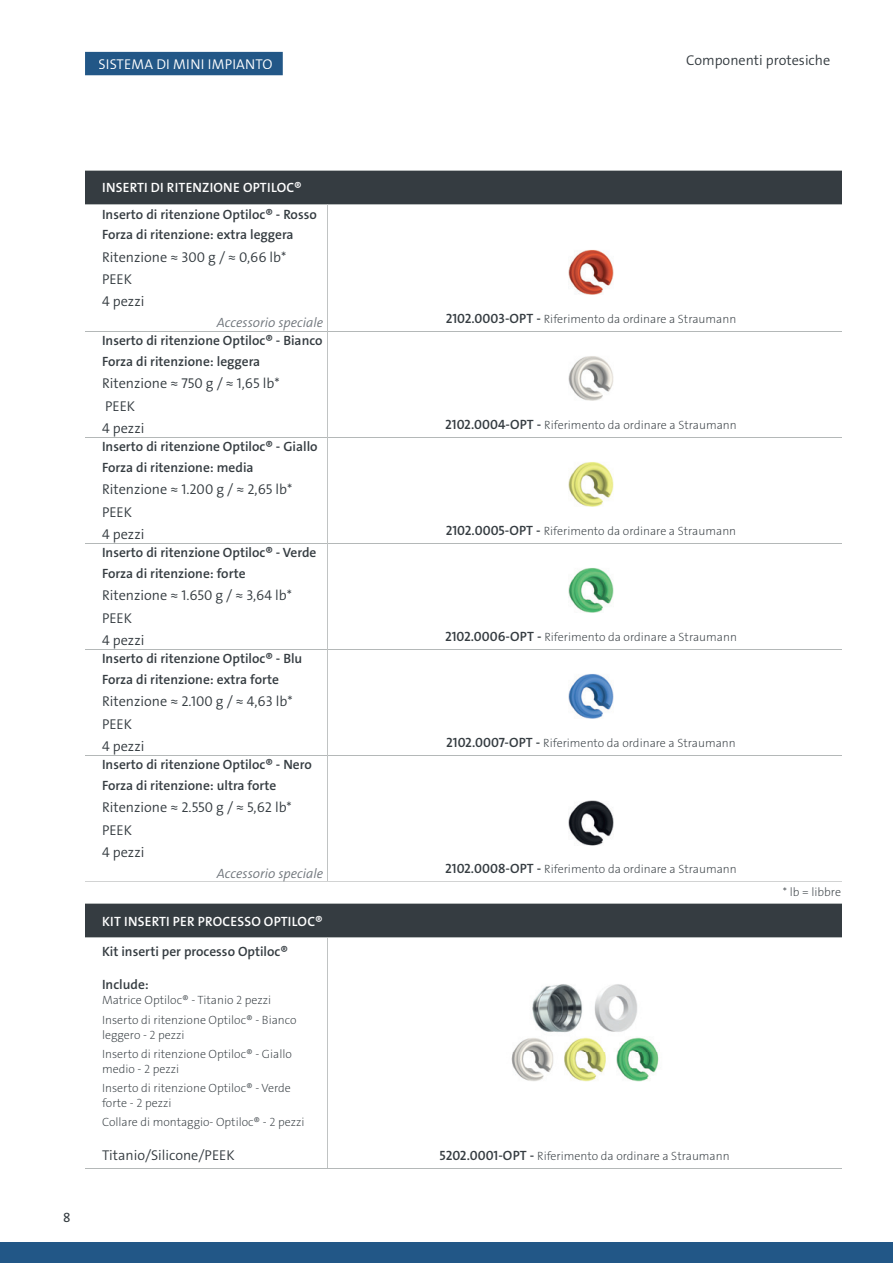
<style>
.page{position:relative;width:893px;height:1263px;background:#fff}
.page>*{position:absolute;margin:0;border:0;box-sizing:border-box;transform-origin:0 0}
.t1{font:14.25px/22.2px "The Sans LP4 Se Lig";color:#353c41}
.t2{font:14.25px "The Sans LP4 Se Lig";letter-spacing:.015em;color:#fff}
.t3{font:13.5px/20.7px "The Sans LP6 Se Bld";color:#353c41}
.t4{font:13.5px "The Sans LP6 Se Bld";letter-spacing:.015em;color:#fff}
.t5{font:13.5px "The Sans LP4 Se Lig IT";color:#6f757b}
.t6{font:13.5px "The Sans LP5 Plain";color:#353c41}
.t7{font:12px/19.2px "The Sans LP2 Ex Lig";color:#353c41}
.s1{font-family:"The Sans LP6 Se Bld";font-size:13.5px}
</style>
<div class="page">
<div style="left:0;top:1242px;width:893px;height:21px;background:#225787"></div>
<div style="left:85px;top:170px;width:757px;height:34px;background:#353c41"></div>
<hr style="left:85px;top:170px;width:242px;height:1px;background:#b4b8b8">
<hr style="left:327px;top:170px;width:515px;height:1px;background:#b4b8b8">
<hr style="left:85px;top:204px;width:242px;height:1px;background:#b4b8b8">
<hr style="left:327px;top:204px;width:515px;height:1px;background:#b4b8b8">
<hr style="left:85px;top:331px;width:242px;height:1px;background:#b4b8b8">
<hr style="left:328px;top:331px;width:514px;height:1px;background:#b4b8b8">
<hr style="left:85px;top:437px;width:242px;height:1px;background:#b4b8b8">
<hr style="left:328px;top:437px;width:514px;height:1px;background:#b4b8b8">
<hr style="left:85px;top:543px;width:242px;height:1px;background:#b4b8b8">
<hr style="left:328px;top:543px;width:514px;height:1px;background:#b4b8b8">
<hr style="left:85px;top:649px;width:242px;height:1px;background:#b4b8b8">
<hr style="left:328px;top:649px;width:514px;height:1px;background:#b4b8b8">
<hr style="left:85px;top:755px;width:242px;height:1px;background:#b4b8b8">
<hr style="left:328px;top:755px;width:514px;height:1px;background:#b4b8b8">
<hr style="left:327px;top:204px;width:1px;height:127px;background:#c0c3c3">
<hr style="left:327px;top:331px;width:1px;height:106px;background:#c0c3c3">
<hr style="left:327px;top:437px;width:1px;height:106px;background:#c0c3c3">
<hr style="left:327px;top:543px;width:1px;height:106px;background:#c0c3c3">
<hr style="left:327px;top:649px;width:1px;height:106px;background:#c0c3c3">
<hr style="left:327px;top:755px;width:1px;height:127px;background:#c0c3c3">
<hr style="left:85px;top:882px;width:242px;height:1px;background:#d2d3d3">
<hr style="left:327px;top:882px;width:515px;height:1px;background:#d2d3d3">
<img style="left:569px;top:250px;width:44px;height:45px">
<img style="left:569px;top:356px;width:44px;height:45px">
<img style="left:569px;top:462px;width:44px;height:45px">
<img style="left:569px;top:568px;width:44px;height:45px">
<img style="left:569px;top:674px;width:44px;height:45px">
<img style="left:569px;top:800px;width:44px;height:46px">
<div style="left:85px;top:904px;width:757px;height:34px;background:#353c41"></div>
<hr style="left:85px;top:904px;width:242px;height:1px;background:#b4b8b8">
<hr style="left:327px;top:904px;width:515px;height:1px;background:#b4b8b8">
<hr style="left:85px;top:938px;width:242px;height:1px;background:#b4b8b8">
<hr style="left:327px;top:938px;width:515px;height:1px;background:#b4b8b8">
<hr style="left:85px;top:1168px;width:242px;height:1px;background:#b4b8b8">
<hr style="left:327px;top:1168px;width:515px;height:1px;background:#b4b8b8">
<hr style="left:327px;top:938px;width:1px;height:208px;background:#c0c3c3">
<svg style="left:327px;top:1146px;width:1px;height:22px"></svg>
<img style="left:511px;top:984px;width:148px;height:98px">
<div style="left:85px;top:52px;width:198px;height:23px;background:#225787"></div>
<div style="left:99px;top:59px;width:173px;height:10px;background:#225787"></div>
<p class="t2" style="left:98px;top:55px;width:176px">SISTEMA DI MINI IMPIANTO</p>
<p class="t1" style="left:686px;top:50px;width:146px">Componenti protesiche</p>
<p class="t6" style="left:63px;top:1208px;width:9px">8</p>
<p class="t4" style="left:102px;top:179px;width:201px">INSERTI DI RITENZIONE OPTILOC®</p>
<p class="t3" style="left:102px;top:204px;width:216px">Inserto di ritenzione Optiloc® - Rosso<br>Forza di ritenzione: extra leggera</p>
<p class="t1" style="left:102px;top:246px;width:186px">Ritenzione ≈ 300 g / ≈ 0,66 lb*<br>PEEK<br>4 pezzi</p>
<p class="t5" style="left:217px;top:314px;width:108px">Accessorio speciale</p>
<p class="t7" style="left:446px;top:309px;width:292px"><span class="s1">2102.0003-OPT -</span> Riferimento da ordinare a Straumann</p>
<p class="t3" style="left:102px;top:330px;width:222px">Inserto di ritenzione Optiloc® - Bianco<br>Forza di ritenzione: leggera</p>
<p class="t1" style="left:102px;top:372px;width:179px">Ritenzione ≈ 750 g / ≈ 1,65 lb*<br>PEEK<br>4 pezzi</p>
<p class="t7" style="left:445px;top:415px;width:293px"><span class="s1">2102.0004-OPT -</span> Riferimento da ordinare a Straumann</p>
<p class="t3" style="left:102px;top:436px;width:217px">Inserto di ritenzione Optiloc® - Giallo<br>Forza di ritenzione: media</p>
<p class="t1" style="left:102px;top:478px;width:192px">Ritenzione ≈ 1.200 g / ≈ 2,65 lb*<br>PEEK<br>4 pezzi</p>
<p class="t3" style="left:102px;top:542px;width:216px">Inserto di ritenzione Optiloc® - Verde<br>Forza di ritenzione: forte</p>
<p class="t1" style="left:102px;top:584px;width:191px">Ritenzione ≈ 1.650 g / ≈ 3,64 lb*<br>PEEK<br>4 pezzi</p>
<p class="t3" style="left:102px;top:648px;width:202px">Inserto di ritenzione Optiloc® - Blu<br>Forza di ritenzione: extra forte</p>
<p class="t1" style="left:102px;top:690px;width:192px">Ritenzione ≈ 2.100 g / ≈ 4,63 lb*<br>PEEK<br>4 pezzi</p>
<p class="t7" style="left:446px;top:521px;width:292px"><span class="s1">2102.0005-OPT -</span> Riferimento da ordinare a Straumann</p>
<p class="t7" style="left:445px;top:627px;width:293px"><span class="s1">2102.0006-OPT -</span> Riferimento da ordinare a Straumann</p>
<p class="t7" style="left:446px;top:733px;width:291px"><span class="s1">2102.0007-OPT -</span> Riferimento da ordinare a Straumann</p>
<p class="t3" style="left:102px;top:754px;width:211px">Inserto di ritenzione Optiloc® - Nero<br>Forza di ritenzione: ultra forte</p>
<p class="t1" style="left:102px;top:796px;width:191px">Ritenzione ≈ 2.550 g / ≈ 5,62 lb*<br>PEEK<br>4 pezzi</p>
<p class="t5" style="left:217px;top:864px;width:108px">Accessorio speciale</p>
<p class="t7" style="left:445px;top:860px;width:293px"><span class="s1">2102.0008-OPT -</span> Riferimento da ordinare a Straumann</p>
<p class="t4" style="left:102px;top:913px;width:222px">KIT INSERTI PER PROCESSO OPTILOC®</p>
<p class="t3" style="left:102px;top:941px;width:187px">Kit inserti per processo Optiloc®</p>
<p class="t3" style="left:102px;top:974px;width:48px">Include:</p>
<p class="t7" style="left:102px;top:991px;width:196px">Matrice Optiloc® - Titanio 2 pezzi<br>Inserto di ritenzione Optiloc® - Bianco</p>
<p class="t7" style="left:102px;top:1025px;width:191px">leggero - 2 pezzi<br>Inserto di ritenzione Optiloc® - Giallo</p>
<p class="t7" style="left:102px;top:1059px;width:190px">medio - 2 pezzi<br>Inserto di ritenzione Optiloc® - Verde</p>
<p class="t7" style="left:102px;top:1093px;width:204px">forte - 2 pezzi<br>Collare di montaggio- Optiloc® - 2 pezzi</p>
<p class="t1" style="left:102px;top:1145px;width:134px">Titanio/Silicone/PEEK</p>
<p class="t7" style="left:440px;top:1146px;width:292px"><span class="s1">5202.0001-OPT -</span> Riferimento da ordinare a Straumann</p>
<p class="t7" style="left:783px;top:882px;width:60px">* lb = libbre</p>
</div>
